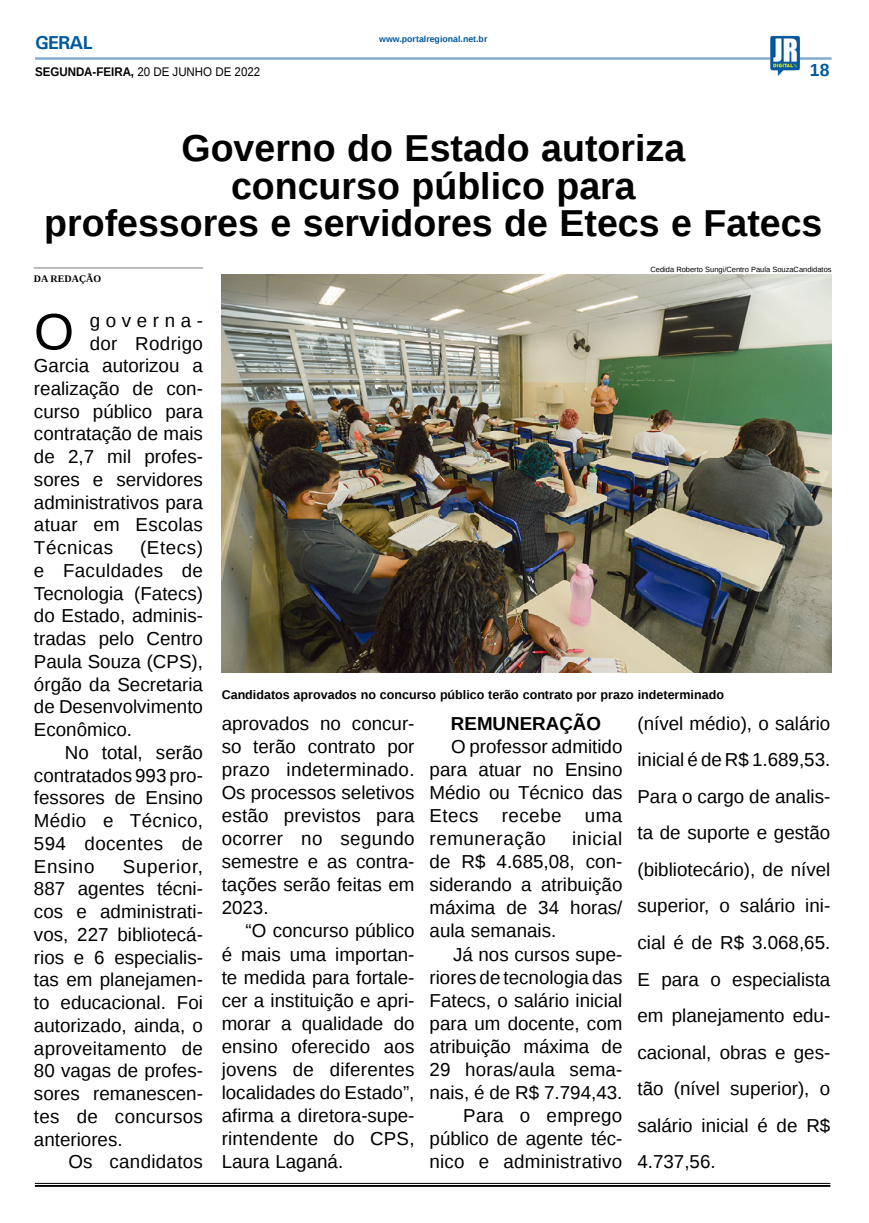
<style>
.page{position:relative;width:869px;height:1223px;background:#fff}
.page>*{position:absolute;margin:0;border:0;box-sizing:border-box;transform-origin:0 0}
.MATÉRIA{font:51.5px "Liberation Sans";color:#000}
.TÍTULO{font:700 37.5px "Liberation Sans";color:#000}
.MATÉRIA-2{font:18.75px/23.1px "Liberation Sans";color:#000;text-align:justify}
.MATÉRIA-3{font:700 18.75px "Liberation Sans";color:#000}
.MATÉRIA-4{font:18.75px "Liberation Sans";letter-spacing:.3em;color:#000}
.MATÉRIA-5{font:18.75px "Liberation Sans";letter-spacing:.03em;color:#000}
.TITULO_PG{font:700 18.75px "Univers";letter-spacing:-.04em;color:#005a9e}
.TÍTULO-2{font:700 17.5px "Liberation Sans";color:#005a9e}
.LEGENDA{font:700 12.5px "Liberation Sans";color:#000}
.DATA_PG{font:12.5px "Liberation Sans";color:#000;scale:.92 1}
.CRÉDITO_NOME{font:700 10px "Liberation Serif";color:#000}
.DATA_PG-2{font:700 8.75px "Liberation Sans";color:#005a9e}
.CRÉDITO_FOTO{font:7.5px "Liberation Sans";color:#000}
.s1{font-weight:700}
</style>
<div class="page">
<hr style="left:35px;top:57px;width:796px;height:3px;background:#005a9e">
<img style="left:769px;top:36px;width:30px;height:40px">
<hr style="left:35px;top:1183px;width:795px;height:1px;background:#000">
<hr style="left:35px;top:1184px;width:795px;height:2px;background:#000">
<img style="left:221px;top:275px;width:610px;height:397px">
<hr style="left:34px;top:267px;width:169px;height:1px;background:#939598">
<p class="TITULO_PG" style="left:35px;top:31px;width:59px">GERAL</p>
<p class="DATA_PG" style="left:35px;top:65px;width:246px"><span class="s1">SEGUNDA-FEIRA,</span> 20 DE JUNHO DE 2022</p>
<p class="DATA_PG-2" style="left:379px;top:33px;width:110px">www.portalregional.net.br</p>
<p class="TÍTULO-2" style="left:809px;top:58px;width:21px">18</p>
<p class="TÍTULO" style="left:181px;top:122px;width:505px">Governo do Estado autoriza</p>
<p class="TÍTULO" style="left:231px;top:160px;width:406px">concurso público para</p>
<p class="TÍTULO" style="left:44px;top:197px;width:779px">professores e servidores de Etecs e Fatecs</p>
<p class="CRÉDITO_NOME" style="left:34px;top:271px;width:69px">DA REDAÇÃO</p>
<p class="MATÉRIA" style="left:34px;top:302px;width:42px">O</p>
<p class="MATÉRIA-4" style="left:90px;top:310px;width:115px">governa-</p>
<p class="CRÉDITO_FOTO" style="left:650px;top:265px;width:182px">Cedida Roberto Sungi/Centro Paula SouzaCandidatos</p>
<p class="MATÉRIA-2" style="left:90px;top:332px;width:115px">dor Rodrigo</p>
<p class="MATÉRIA-2" style="left:34px;top:355px;width:170px">Garcia autorizou a</p>
<p class="MATÉRIA-2" style="left:34px;top:378px;width:170px">realização de con-</p>
<p class="MATÉRIA-2" style="left:34px;top:400px;width:170px">curso público para</p>
<p class="MATÉRIA-2" style="left:34px;top:423px;width:170px">contratação de mais</p>
<p class="MATÉRIA-2" style="left:34px;top:446px;width:170px">de 2,7 mil profes-</p>
<p class="MATÉRIA-2" style="left:34px;top:468px;width:170px">sores e servidores</p>
<p class="MATÉRIA-2" style="left:34px;top:491px;width:170px">administrativos para</p>
<p class="MATÉRIA-2" style="left:34px;top:514px;width:170px">atuar em Escolas</p>
<p class="MATÉRIA-5" style="left:34px;top:537px;width:81px">Técnicas</p>
<p class="MATÉRIA-2" style="left:34px;top:537px;width:170px;line-height:22.8px;text-indent:106px">(Etecs) e Faculdades de Tecnologia (Fatecs) do Estado, adminis&shy;tradas pelo Centro Paula Souza (CPS), órgão da Secretaria de Desenvolvimento Econômico.</p>
<p class="MATÉRIA-2" style="left:34px;top:741px;width:170px;line-height:22.8px;text-indent:31px">No total, serão contratados 993 pro&shy;fessores de Ensino Médio e Técnico, 594 docentes de Ensino</p>
<p class="LEGENDA" style="left:221px;top:685px;width:503px">Candidatos aprovados no concurso público terão contrato por prazo indeterminado</p>
<p class="MATÉRIA-3" style="left:450px;top:710px;width:151px">REMUNERAÇÃO</p>
<p class="MATÉRIA-2" style="left:429px;top:735px;width:194px;text-indent:22px">O professor admitido para atuar no Ensino Médio ou Técnico das Etecs recebe uma remuneração</p>
<p class="MATÉRIA-2" style="left:637px;top:705px;width:194px;line-height:36.5px">(nível médio), o salário inicial é de R$ 1.689,53.<br>Para o cargo de analis&shy;ta de suporte e gestão (bibliotecário), de nível superior, o salário ini&shy;cial é de R$ 3.068,65.<br>E para o especialista em planejamento edu&shy;cacional, obras e ges&shy;tão (nível superior), o salário inicial é de R$ 4.737,56.</p>
<p class="MATÉRIA-2" style="left:221px;top:712px;width:194px">aprovados no concur&shy;so terão contrato por prazo indeterminado.<br>Os processos seletivos estão previstos para ocorrer no segundo semestre e as contra&shy;tações serão feitas em 2023.</p>
<p class="MATÉRIA-2" style="left:221px;top:920px;width:194px;text-indent:24px">“O concurso público é mais uma importan&shy;te medida para fortale&shy;cer a instituição e apri&shy;morar a qualidade do ensino oferecido aos jovens de diferentes localidades do Estado”, afirma a diretora-supe&shy;rintendente do CPS, Laura Laganá.</p>
<p class="MATÉRIA-2" style="left:429px;top:828px;width:194px;text-indent:142px">inicial de R$ 4.685,08, con&shy;siderando a atribuição máxima de 34 horas/ aula semanais.</p>
<p class="MATÉRIA-2" style="left:429px;top:943px;width:194px;text-indent:23px">Já nos cursos supe&shy;riores de tecnologia das Fatecs, o salário inicial para um docente, com atribuição máxima de 29 horas/aula sema&shy;nais, é de R$ 7.794,43.</p>
<p class="MATÉRIA-2" style="left:429px;top:1104px;width:194px;text-indent:34px">Para o emprego público de agente téc&shy;nico e administrativo</p>
<p class="MATÉRIA-2" style="left:34px;top:855px;width:170px;line-height:22.8px;text-indent:89px">Superior, 887 agentes técni&shy;cos e administrati&shy;vos, 227 bibliotecá&shy;rios e 6 especialis&shy;tas em planejamen&shy;to educacional. Foi autorizado, ainda, o aproveitamento de 80 vagas de profes&shy;sores remanescen&shy;tes de concursos anteriores.</p>
<p class="MATÉRIA-2" style="left:68px;top:1151px;width:136px">Os candidatos</p>
</div>
